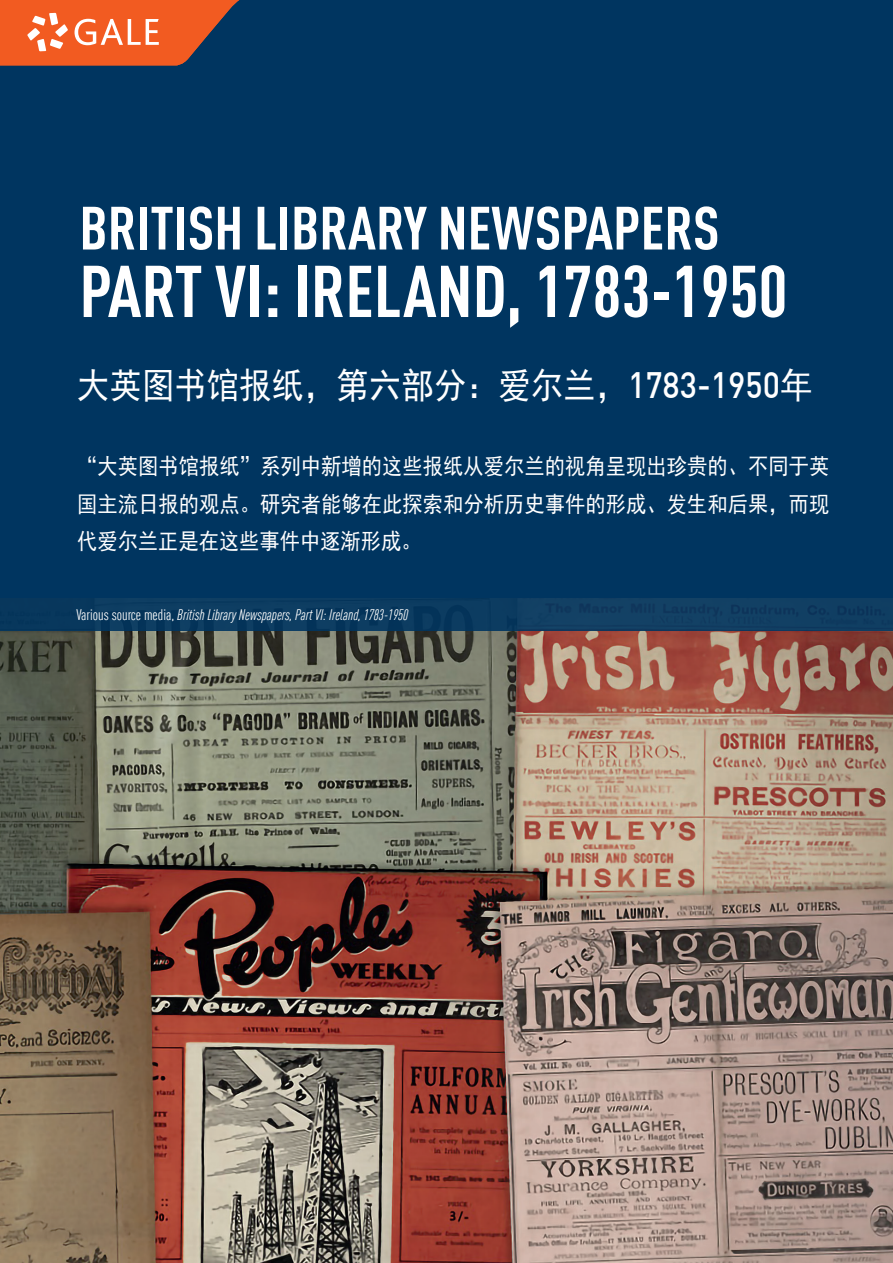
<style>
.page{position:relative;width:893px;height:1263px;background:#fff}
.page>*{position:absolute;margin:0;border:0;box-sizing:border-box;transform-origin:0 0}
.t1{font:700 condensed 72px "DIN Offc";color:#fff}
.t2{font:700 condensed 60px "DIN Offc";color:#fff}
.t3{font:36px "Sim Hei";color:#fff;scale:.9 1}
.t4{font:22.5px/37.5px "Sim Hei";letter-spacing:.005em;color:#fff;text-align:justify;scale:.9 1}
.t5{font:italic condensed 15px "DIN Offc";color:#fff}
.s1{font-family:"DIN Offc";font-weight:500}
.s2{font-style:normal}
</style>
<div class="page">
<img style="left:0;top:630px;width:893px;height:633px">
<div style="left:0;top:0;width:893px;height:597px;background:#003560"></div>
<div style="left:0;top:596px;width:893px;height:34px;background:#0e3c61"></div>
<svg style="left:0;top:0;width:240px;height:65px;background:#d56239"></svg>
<h2 class="t2" style="left:79px;top:192px;width:642px">BRITISH LIBRARY NEWSPAPERS</h2>
<h1 class="t1" style="left:79px;top:248px;width:710px">PART VI: IRELAND, 1783-1950</h1>
<h3 class="t3" style="left:77px;top:367px;width:818px">大英图书馆报纸，第六部分：爱尔兰，<span class="s1">1783-1950</span>年</h3>
<p class="t4" style="left:77px;top:448px;width:837px">“大英图书馆报纸”系列中新增的这些报纸从爱尔兰的视角呈现出珍贵的、不同于英国主流日报的观点。研究者能够在此探索和分析历史事件的形成、发生和后果，而现代爱尔兰正是在这些事件中逐渐形成。</p>
<p class="t5" style="left:77px;top:606px;width:333px"><span class="s2">Various source media,</span> British Library Newspapers, Part VI: Ireland, 1783-1950</p>
</div>
